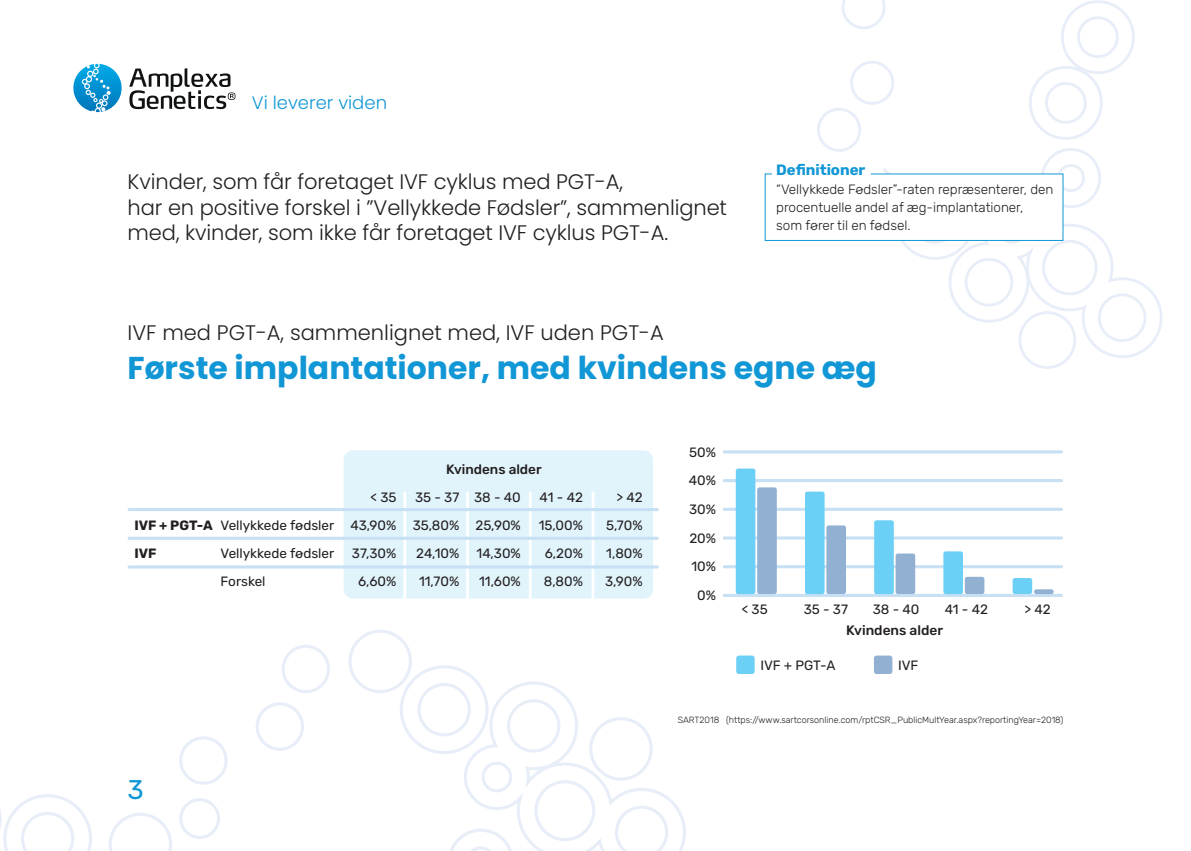
<style>
.page{position:relative;width:1191px;height:851px;background:#fff}
.page>*{position:absolute;margin:0;border:0;box-sizing:border-box;transform-origin:0 0}
.t1{font:700 31.5px "Poppins";color:#1197d6}
.t2{font:27px "Rubik";color:#1197d6}
.t3{font:300 21px/25.5px "Poppins";letter-spacing:-.005em;color:#231f20}
.t4{font:300 18px "Poppins";color:#1197d6}
.t5{font:700 15px "Rubik";letter-spacing:-.005em;color:#1197d6}
.t6{font:500 13.65px "Rubik";color:#231f20}
.t7{font:13.5px/28.7px "Rubik";color:#231f20;text-align:right}
.t8{font:300 13.5px/18px "Rubik";letter-spacing:-.005em;color:#231f20}
.t9{font:500 13.5px "Rubik";color:#231f20}
.t10{font:700 13.5px "Rubik";color:#231f20}
.t11{font:300 9px "Rubik";letter-spacing:-.005em;color:#231f20}
.s1{font-weight:700}
</style>
<div class="page">
<svg style="left:817px;top:0;width:346px;height:369px"></svg>
<svg style="left:0;top:796px;width:37px;height:54px"></svg>
<svg style="left:37px;top:630px;width:649px;height:220px"></svg>
<div style="left:343px;top:450px;width:310px;height:148px;background:#e1f4fc;border-radius:10px"></div>
<hr style="left:403px;top:491px;width:3px;height:115px;background:#fff">
<hr style="left:466px;top:491px;width:3px;height:115px;background:#fff">
<hr style="left:529px;top:491px;width:2px;height:115px;background:#fff">
<hr style="left:591px;top:491px;width:3px;height:115px;background:#fff">
<hr style="left:723px;top:450px;width:340px;height:3px;background:#c7e0f3;border-radius:2px">
<hr style="left:723px;top:479px;width:340px;height:3px;background:#c7e0f3;border-radius:2px">
<svg style="left:723px;top:507px;width:340px;height:4px"></svg>
<hr style="left:723px;top:536px;width:340px;height:3px;background:#c7e0f3;border-radius:2px">
<hr style="left:723px;top:565px;width:340px;height:3px;background:#c7e0f3;border-radius:2px">
<hr style="left:723px;top:593px;width:340px;height:4px;background:#c7e0f3;border-radius:2px">
<div style="left:736px;top:468px;width:19px;height:126px;background:#6bcff6;border-radius:2px"></div>
<div style="left:757px;top:487px;width:20px;height:107px;background:#92b0d2;border-radius:2px"></div>
<div style="left:805px;top:491px;width:19px;height:103px;background:#6bcff6;border-radius:2px"></div>
<div style="left:826px;top:525px;width:20px;height:69px;background:#92b0d2;border-radius:2px"></div>
<div style="left:874px;top:520px;width:19px;height:74px;background:#6bcff6;border-radius:2px"></div>
<div style="left:895px;top:553px;width:20px;height:41px;background:#92b0d2;border-radius:2px"></div>
<div style="left:943px;top:551px;width:20px;height:43px;background:#6bcff6;border-radius:2px"></div>
<div style="left:964px;top:576px;width:20px;height:18px;background:#92b0d2;border-radius:2px"></div>
<div style="left:1012px;top:578px;width:20px;height:16px;background:#6bcff6;border-radius:2px"></div>
<div style="left:1034px;top:589px;width:19px;height:5px;background:#92b0d2;border-radius:2px"></div>
<div style="left:736px;top:655px;width:18px;height:19px;background:#6bcff6;border-radius:3px"></div>
<div style="left:874px;top:655px;width:18px;height:19px;background:#92b0d2;border-radius:3px"></div>
<hr style="left:128px;top:508px;width:531px;height:3px;background:#c7e0f3;border-radius:2px">
<hr style="left:128px;top:536px;width:531px;height:3px;background:#c7e0f3;border-radius:2px">
<hr style="left:128px;top:565px;width:531px;height:3px;background:#c7e0f3;border-radius:2px">
<div style="left:783px;top:161px;width:100px;height:18px;background:#fff"></div>
<svg style="left:764px;top:173px;width:299px;height:68px"></svg>
<svg style="left:73px;top:64px;width:49px;height:48px"></svg>
<svg style="left:129px;top:68px;width:106px;height:41px"></svg>
<h3 class="t4" style="left:252px;top:92px;width:137px">Vi leverer viden</h3>
<h3 class="t3" style="left:128px;top:169px;width:601px">Kvinder, som får foretaget IVF cyklus med PGT-A,<br>har en positive forskel i ”Vellykkede Fødsler”, sammenlignet med, kvinder, som ikke får foretaget IVF cyklus PGT-A.</h3>
<p class="t5" style="left:776px;top:161px;width:91px">Definitioner</p>
<p class="t8" style="left:776px;top:181px;width:279px">“Vellykkede Fødsler”-raten repræsenterer, den procentuelle andel af æg-implantationer,<br>som fører til en fødsel.</p>
<h3 class="t3" style="left:128px;top:320px;width:538px">IVF med PGT-A, sammenlignet med, IVF uden PGT-A</h3>
<h1 class="t1" style="left:128px;top:350px;width:751px">Første implantationer, med kvindens egne æg</h1>
<p class="t9" style="left:446px;top:462px;width:97px">Kvindens alder</p>
<p class="t7" style="left:370px;top:483px;width:28px">&lt; 35</p>
<p class="t7" style="left:415px;top:483px;width:107px">35 - 37 38 - 40</p>
<p class="t7" style="left:539px;top:483px;width:45px">41 - 42</p>
<p class="t7" style="left:616px;top:483px;width:28px">&gt; 42</p>
<p class="t7" style="left:134px;top:511px;width:388px"><span class="s1">IVF + PGT-A</span> Vellykkede fødsler 43,90% 35,80% 25,90%</p>
<p class="t7" style="left:539px;top:511px;width:46px">15,00%</p>
<p class="t7" style="left:606px;top:511px;width:38px">5,70%</p>
<p class="t10" style="left:134px;top:546px;width:24px">IVF</p>
<p class="t7" style="left:220px;top:539px;width:115px">Vellykkede fødsler</p>
<p class="t7" style="left:352px;top:539px;width:46px">37,30%</p>
<p class="t7" style="left:416px;top:539px;width:45px">24,10%</p>
<p class="t7" style="left:476px;top:539px;width:46px">14,30%</p>
<p class="t7" style="left:545px;top:539px;width:40px">6,20%</p>
<p class="t7" style="left:606px;top:539px;width:38px">1,80%</p>
<p class="t7" style="left:220px;top:567px;width:46px">Forskel</p>
<p class="t7" style="left:358px;top:567px;width:40px">6,60%</p>
<p class="t7" style="left:419px;top:567px;width:42px">11,70%</p>
<p class="t7" style="left:479px;top:567px;width:43px">11,60%</p>
<p class="t7" style="left:544px;top:567px;width:41px">8,80%</p>
<p class="t7" style="left:605px;top:567px;width:39px">3,90%</p>
<h2 class="t2" style="left:128px;top:774px;width:18px">3</h2>
<p class="t7" style="left:689px;top:438px;width:29px">50%<br>40%<br>30%<br>20%<br>10%<br>0%</p>
<p class="t7" style="left:741px;top:595px;width:28px">&lt; 35</p>
<p class="t7" style="left:803px;top:595px;width:46px">35 - 37</p>
<p class="t7" style="left:872px;top:595px;width:48px">38 - 40</p>
<p class="t7" style="left:944px;top:595px;width:45px">41 - 42</p>
<p class="t7" style="left:1024px;top:595px;width:28px">&gt; 42</p>
<p class="t6" style="left:846px;top:622px;width:98px">Kvindens alder</p>
<p class="t7" style="left:760px;top:650px;width:77px">IVF + PGT-A</p>
<p class="t7" style="left:898px;top:650px;width:22px">IVF</p>
<p class="t11" style="left:678px;top:715px;width:387px">SART2018 (https://www.sartcorsonline.com/rptCSR_PublicMultYear.aspx?reportingYear=2018)</p>
</div>
